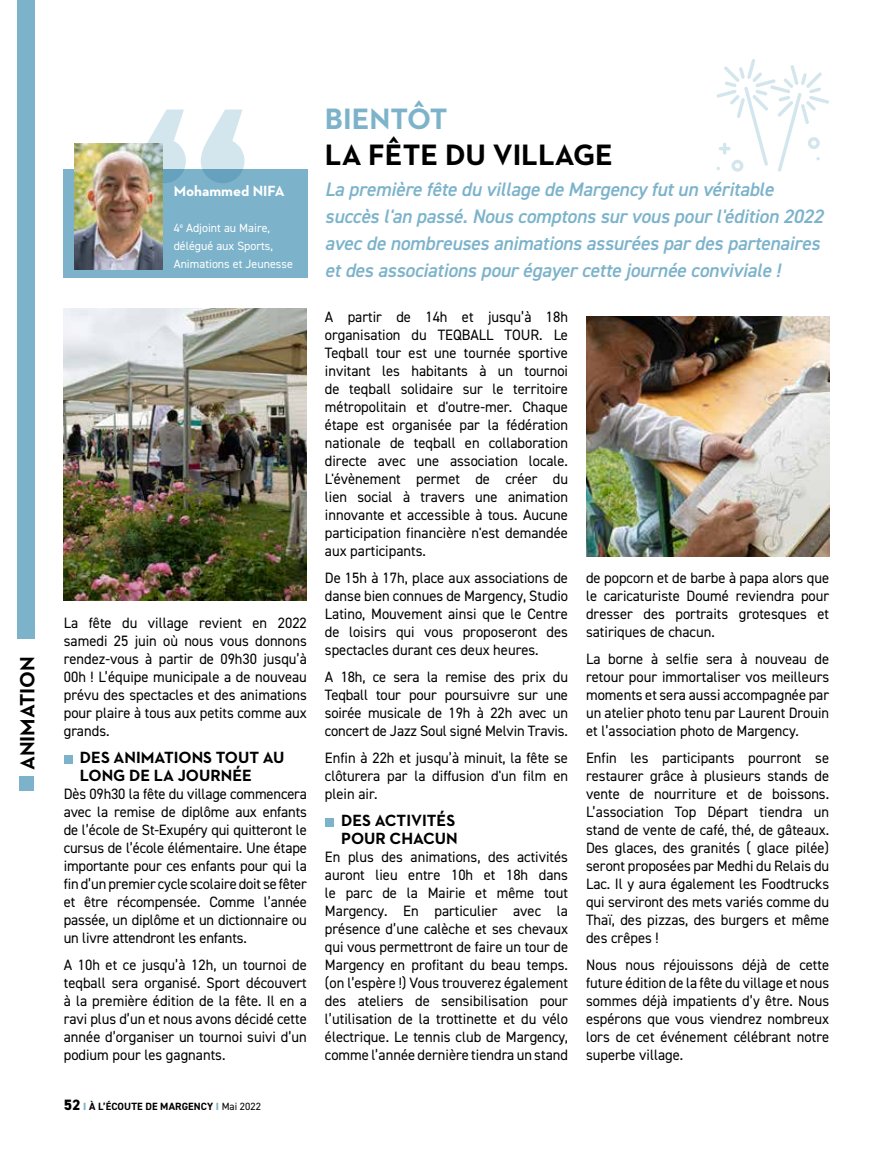
<style>
.page{position:relative;width:893px;height:1149px;background:#fff}
.page>*{position:absolute;margin:0;border:0;box-sizing:border-box;transform-origin:0 0}
.t1{font:700 30px "Neutraface 2 Text";color:#000}
.t2{font:700 30px "Neutraface 2 Text";color:#7cb3cb}
.t3{font:700 21px "Neutraface 2 Text";color:#000}
.t4{font:italic 600 19.5px/27px "DIN2014";letter-spacing:-.01em;color:#7cb3cb}
.t5{font:700 16.5px/18px "Neutraface 2 Text";color:#000}
.t6{font:15px/18px "DIN2014";color:#000;text-align:justify}
.t7{font:700 15px "Neutraface 2 Text";color:#fff}
.t8{font:12px/18px "DIN2014";color:#fff}
.t9{font:700 10.5px "DIN2014";letter-spacing:.01em;color:#000}
.s1{font-weight:800;font-size:15px}
.s2{font-weight:800;color:#7cb3cb}
.s3{font-weight:400}
</style>
<div class="page">
<div style="left:18px;top:0;width:17px;height:639px;background:#7cb3cb"></div>
<div style="left:19px;top:776px;width:15px;height:14px;background:#7cb3cb"></div>
<div style="left:64px;top:169px;width:244px;height:108px;background:#7cb3cb"></div>
<img style="left:74px;top:144px;width:89px;height:125px">
<svg style="left:142px;top:109px;width:102px;height:74px"></svg>
<div style="left:64px;top:754px;width:9px;height:9px;background:#7cb3cb"></div>
<div style="left:325px;top:817px;width:9px;height:9px;background:#7cb3cb"></div>
<img style="left:64px;top:309px;width:243px;height:291px">
<img style="left:586px;top:316px;width:243px;height:240px">
<svg style="left:716px;top:59px;width:113px;height:113px"></svg>
<h2 class="t3" style="left:14px;top:770px;width:116px;rotate:-90deg">ANIMATION</h2>
<p class="t7" style="left:174px;top:181px;width:113px">Mohammed NIFA</p>
<p class="t8" style="left:174px;top:218px;width:121px">4<sup>e</sup> Adjoint au Maire, délégué aux Sports,<br>Animations et Jeunesse</p>
<p class="t6" style="left:64px;top:613px;width:245px">La fête du village revient en 2022 samedi 25 juin où nous vous donnons rendez-vous à partir de 09h30 jusqu’à 00h ! L’équipe municipale a de nouveau prévu des spectacles et des animations pour plaire à tous aux petits comme aux grands.</p>
<p class="t5" style="left:80px;top:748px;width:206px">DES ANIMATIONS TOUT AU<br>LONG DE LA JOURNÉE</p>
<p class="t6" style="left:64px;top:784px;width:245px">Dès 09h30 la fête du village commencera avec la remise de diplôme aux enfants de l’école de St-Exupéry qui quitteront le cursus de l’école élémentaire. Une étape importante pour ces enfants pour qui la fin d’un premier cycle scolaire doit se fêter et être récompensée. Comme l’année passée, un diplôme et un dictionnaire ou un livre attendront les enfants.</p>
<p class="t6" style="left:64px;top:955px;width:245px">A 10h et ce jusqu’à 12h, un tournoi de teqball sera organisé. Sport découvert à la première édition de la fête. Il en a ravi plus d’un et nous avons décidé cette année d’organiser un tournoi suivi d’un podium pour les gagnants.</p>
<p class="t9" style="left:64px;top:1098px;width:199px"><span class="s1">52</span> <span class="s2">I</span> À L’ÉCOUTE DE MARGENCY <span class="s2">I</span> <span class="s3">Mai 2022</span></p>
<h1 class="t2" style="left:325px;top:99px;width:124px">BIENTÔT</h1>
<h1 class="t1" style="left:325px;top:135px;width:290px">LA FÊTE DU VILLAGE</h1>
<p class="t4" style="left:325px;top:175px;width:500px">La première fête du village de Margency fut un véritable succès l'an passé. Nous comptons sur vous pour l'édition 2022 avec de nombreuses animations assurées par des partenaires et des associations pour égayer cette journée conviviale !</p>
<p class="t6" style="left:325px;top:307px;width:245px">A partir de 14h et jusqu’à 18h organisation du TEQBALL TOUR. Le Teqball tour est une tournée sportive invitant les habitants à un tournoi de teqball solidaire sur le territoire métropolitain et d'outre-mer. Chaque étape est organisée par la fédération nationale de teqball en collaboration directe avec une association locale.<br>L'évènement permet de créer du lien social à travers une animation innovante et accessible à tous. Aucune participation financière n'est demandée aux participants.</p>
<p class="t6" style="left:325px;top:568px;width:245px">De 15h à 17h, place aux associations de danse bien connues de Margency, Studio Latino, Mouvement ainsi que le Centre de loisirs qui vous proposeront des spectacles durant ces deux heures.</p>
<p class="t6" style="left:325px;top:667px;width:245px">A 18h, ce sera la remise des prix du Teqball tour pour poursuivre sur une soirée musicale de 19h à 22h avec un concert de Jazz Soul signé Melvin Travis.</p>
<p class="t6" style="left:325px;top:748px;width:245px">Enfin à 22h et jusqu’à minuit, la fête se clôturera par la diffusion d'un film en plein air.</p>
<p class="t5" style="left:341px;top:811px;width:118px">DES ACTIVITÉS<br>POUR CHACUN</p>
<p class="t6" style="left:325px;top:847px;width:245px">En plus des animations, des activités auront lieu entre 10h et 18h dans le parc de la Mairie et même tout Margency. En particulier avec la présence d’une calèche et ses chevaux qui vous permettront de faire un tour de Margency en profitant du beau temps. (on l’espère !) Vous trouverez également des ateliers de sensibilisation pour l’utilisation de la trottinette et du vélo électrique. Le tennis club de Margency, comme l’année dernière tiendra un stand</p>
<p class="t6" style="left:586px;top:568px;width:245px">de popcorn et de barbe à papa alors que le caricaturiste Doumé reviendra pour dresser des portraits grotesques et satiriques de chacun.</p>
<p class="t6" style="left:586px;top:649px;width:245px">La borne à selfie sera à nouveau de retour pour immortaliser vos meilleurs moments et sera aussi accompagnée par un atelier photo tenu par Laurent Drouin et l’association photo de Margency.</p>
<p class="t6" style="left:586px;top:748px;width:245px">Enfin les participants pourront se restaurer grâce à plusieurs stands de vente de nourriture et de boissons.<br>L’association Top Départ tiendra un stand de vente de café, thé, de gâteaux.<br>Des glaces, des granités ( glace pilée) seront proposées par Medhi du Relais du Lac. Il y aura également les Foodtrucks qui serviront des mets variés comme du Thaï, des pizzas, des burgers et même des crêpes !</p>
<p class="t6" style="left:586px;top:955px;width:245px">Nous nous réjouissons déjà de cette future édition de la fête du village et nous sommes déjà impatients d’y être. Nous espérons que vous viendrez nombreux lors de cet événement célébrant notre superbe village.</p>
</div>
